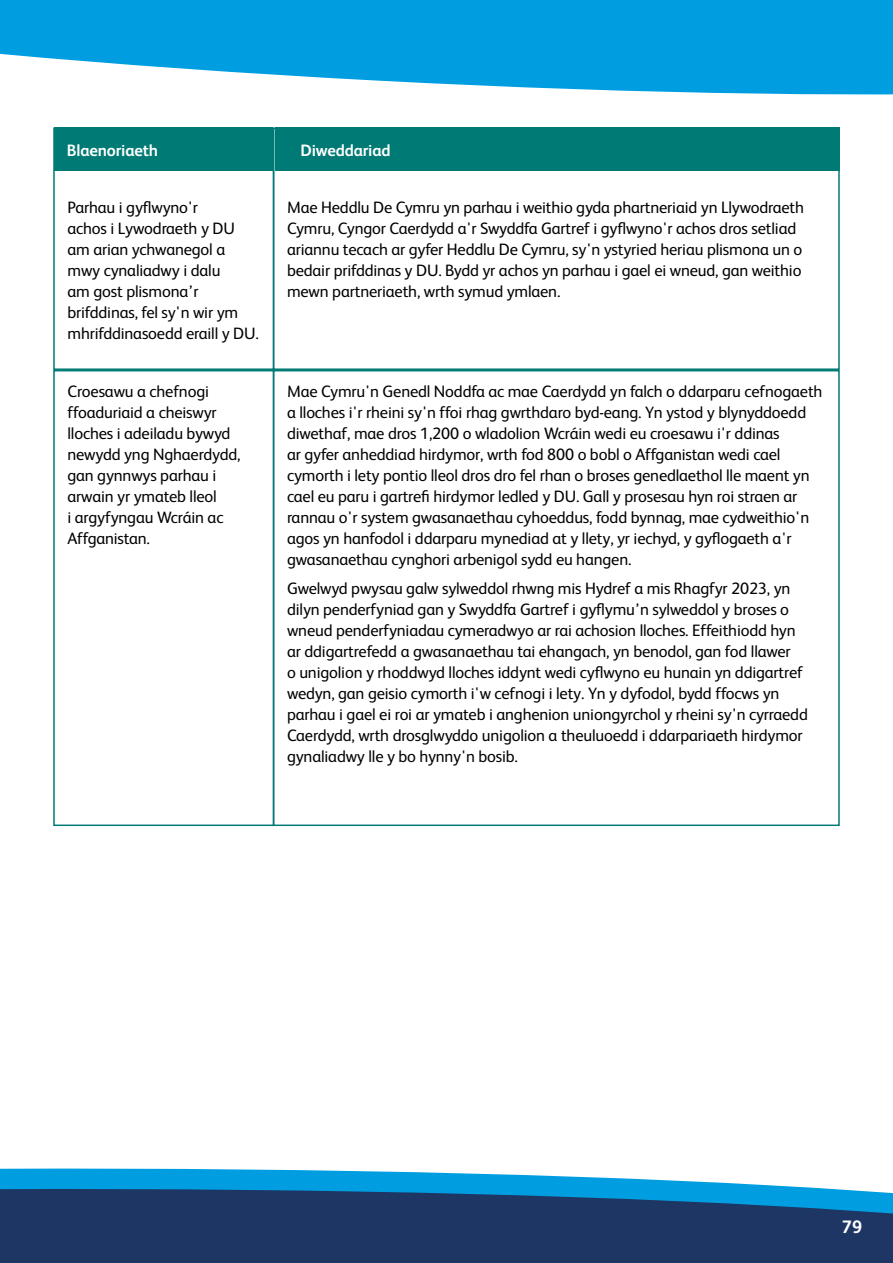
<style>
.page{position:relative;width:893px;height:1263px;background:#fff}
.page>*{position:absolute;margin:0;border:0;box-sizing:border-box;transform-origin:0 0}
.t1{font:700 18px "FS Albert";color:#fff}
.Body{font:16.5px/21px "FS Albert";letter-spacing:-.01em;color:#000}
.Body-2{font:700 16.5px "FS Albert";letter-spacing:-.01em;color:#fff}
</style>
<div class="page">
<div style="left:54px;top:128px;width:219px;height:43px;background:#007a74"></div>
<div style="left:275px;top:128px;width:565px;height:43px;background:#007a74"></div>
<div style="left:273px;top:128px;width:567px;height:242px;border:2px solid #007a74"></div>
<div style="left:53px;top:128px;width:221px;height:242px;border:2px solid #007a74"></div>
<div style="left:273px;top:370px;width:567px;height:456px;border:2px solid #007a74"></div>
<div style="left:53px;top:370px;width:221px;height:456px;border:2px solid #007a74"></div>
<svg style="left:0;top:0;width:893px;height:95px;fill:#009ee1"></svg>
<svg style="left:0;top:1168px;width:781px;height:18px;fill:#009ee1"></svg>
<svg style="left:0;top:1186px;width:893px;height:77px;fill:#1e3663"></svg>
<p class="Body-2" style="left:67px;top:139px;width:93px">Blaenoriaeth</p>
<p class="Body-2" style="left:301px;top:139px;width:92px">Diweddariad</p>
<p class="Body" style="left:68px;top:196px;width:193px">Parhau i gyflwyno'r<br>achos i Lywodraeth y DU am arian ychwanegol a mwy cynaliadwy i dalu<br>am gost plismona’r brifddinas, fel sy'n wir ym mhrifddinasoedd eraill y DU.</p>
<p class="Body" style="left:68px;top:380px;width:175px">Croesawu a chefnogi ffoaduriaid a cheiswyr lloches i adeiladu bywyd newydd yng Nghaerdydd, gan gynnwys parhau i arwain yr ymateb lleol<br>i argyfyngau Wcráin ac<br>Affganistan.</p>
<p class="Body" style="left:287px;top:196px;width:519px">Mae Heddlu De Cymru yn parhau i weithio gyda phartneriaid yn Llywodraeth Cymru, Cyngor Caerdydd a'r Swyddfa Gartref i gyflwyno'r achos dros setliad ariannu tecach ar gyfer Heddlu De Cymru, sy'n ystyried heriau plismona un o bedair prifddinas y DU. Bydd yr achos yn parhau i gael ei wneud, gan weithio mewn partneriaeth, wrth symud ymlaen.</p>
<p class="Body" style="left:287px;top:380px;width:537px">Mae Cymru'n Genedl Noddfa ac mae Caerdydd yn falch o ddarparu cefnogaeth a lloches i'r rheini sy'n ffoi rhag gwrthdaro byd-eang. Yn ystod y blynyddoedd diwethaf, mae dros 1,200 o wladolion Wcráin wedi eu croesawu i'r ddinas<br>ar gyfer anheddiad hirdymor, wrth fod 800 o bobl o Affganistan wedi cael cymorth i lety pontio lleol dros dro fel rhan o broses genedlaethol lle maent yn cael eu paru i gartrefi hirdymor ledled y DU. Gall y prosesau hyn roi straen ar rannau o'r system gwasanaethau cyhoeddus, fodd bynnag, mae cydweithio'n agos yn hanfodol i ddarparu mynediad at y llety, yr iechyd, y gyflogaeth a'r gwasanaethau cynghori arbenigol sydd eu hangen.</p>
<p class="Body" style="left:287px;top:577px;width:522px">Gwelwyd pwysau galw sylweddol rhwng mis Hydref a mis Rhagfyr 2023, yn dilyn penderfyniad gan y Swyddfa Gartref i gyflymu’n sylweddol y broses o wneud penderfyniadau cymeradwyo ar rai achosion lloches. Effeithiodd hyn ar ddigartrefedd a gwasanaethau tai ehangach, yn benodol, gan fod llawer<br>o unigolion y rhoddwyd lloches iddynt wedi cyflwyno eu hunain yn ddigartref wedyn, gan geisio cymorth i'w cefnogi i lety. Yn y dyfodol, bydd ffocws yn parhau i gael ei roi ar ymateb i anghenion uniongyrchol y rheini sy'n cyrraedd Caerdydd, wrth drosglwyddo unigolion a theuluoedd i ddarpariaeth hirdymor gynaliadwy lle y bo hynny'n bosib.</p>
<p class="t1" style="left:842px;top:1215px;width:22px">79</p>
</div>
